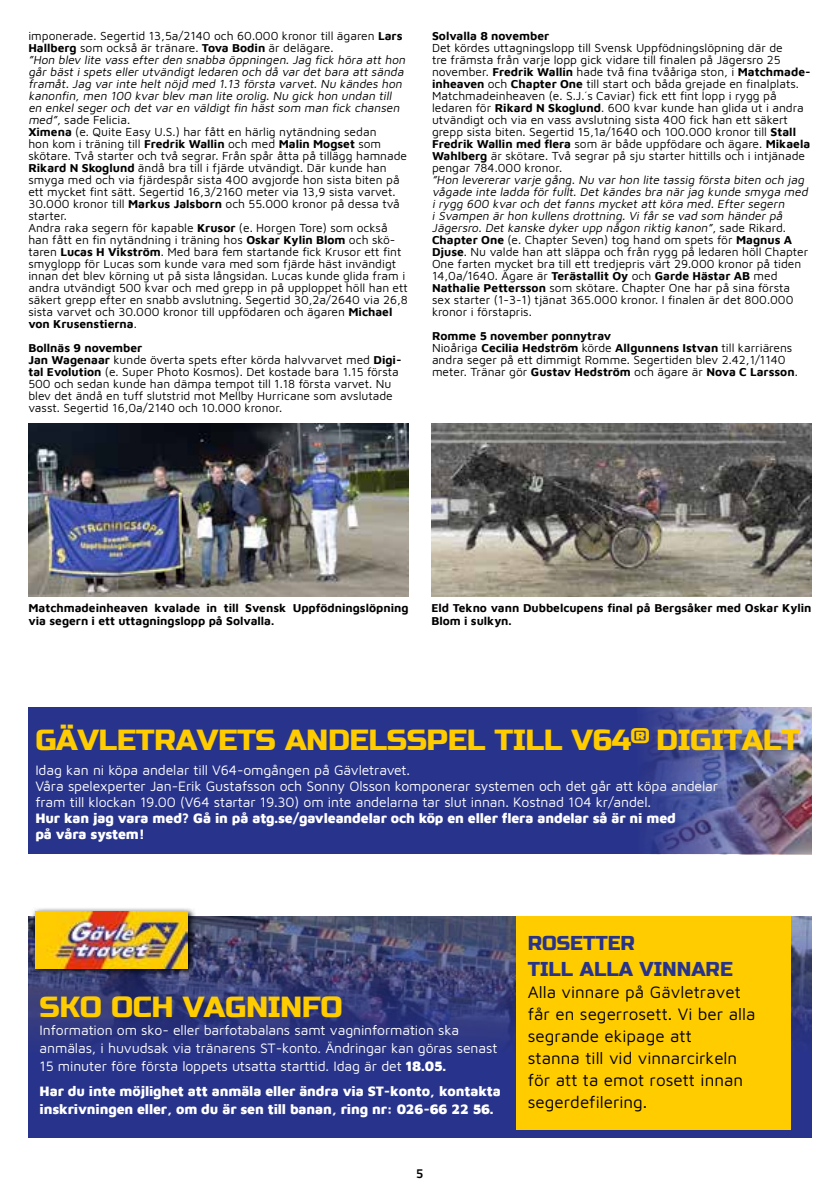
<style>
.page{position:relative;width:840px;height:1191px;background:#fff}
.page>*{position:absolute;margin:0;border:0;box-sizing:border-box;transform-origin:0 0}
.t1{font:29px "Russo One";letter-spacing:-.015em;color:#fc0;scale:1.05 1}
.t2{font:20px/26px "Russo One";color:#28348b}
.t3{font:17px/22px "Maven Pro";color:#000}
.t4{font:14px/18px "Maven Pro";letter-spacing:-.01em;color:#fff}
.t5{font:900 14px/18px "Maven Pro";letter-spacing:-.01em;color:#fff}
.t6{font:12px/12px "Maven Pro";color:#000}
.t7{font:700 12px/13px "Maven Pro";color:#000}
.t8{font:700 12px "ATG Text";color:#000}
.s1{font-weight:700}
.s2{font-style:italic}
.s3{font-weight:900}
</style>
<div class="page">
<img style="left:431px;top:423px;width:380px;height:173px">
<img style="left:28px;top:423px;width:380px;height:173px">
<img style="left:28px;top:916px;width:783px;height:221px">
<svg style="left:31px;top:908px;width:165px;height:68px"></svg>
<img style="left:35px;top:911px;width:153px;height:57px">
<div style="left:516px;top:916px;width:274px;height:213px;background:#fc0"></div>
<div style="left:28px;top:708px;width:609px;height:146px;background:#28348b"></div>
<img style="left:637px;top:708px;width:174px;height:146px">
<p class="t6" style="left:28px;top:29px;width:381px">imponerade. Segertid 13,5a/2140 och 60.000 kronor till ägaren <span class="s1">Lars Hallberg</span> som också är tränare. <span class="s1">Tova Bodin</span> är delägare.<br><span class="s2">”Hon blev lite vass efter den snabba öppningen. Jag fick höra att hon går bäst i spets eller utvändigt ledaren och då var det bara att sända framåt. Jag var inte helt nöjd med 1.13 första varvet. Nu kändes hon kanonfin, men 100 kvar blev man lite orolig. Nu gick hon undan till en enkel seger och det var en väldigt fin häst som man fick chansen med”</span>, sade Felicia.<br><span class="s1">Ximena</span> (e. Quite Easy U.S.) har fått en härlig nytändning sedan<br>hon kom i träning till <span class="s1">Fredrik Wallin</span> och med <span class="s1">Malin Mogset</span> som skötare. Två starter och två segrar. Från spår åtta på tillägg hamnade <span class="s1">Rikard N Skoglund</span> ändå bra till i fjärde utvändigt. Där kunde han smyga med och via fjärdespår sista 400 avgjorde hon sista biten på ett mycket fint sätt. Segertid 16,3/2160 meter via 13,9 sista varvet.<br>30.000 kronor till <span class="s1">Markus Jalsborn</span> och 55.000 kronor på dessa två starter.<br>Andra raka segern för kapable <span class="s1">Krusor</span> (e. Horgen Tore) som också han fått en fin nytändning i träning hos <span class="s1">Oskar Kylin Blom</span> och skö&shy;taren <span class="s1">Lucas H Vikström</span>. Med bara fem startande fick Krusor ett fint smyglopp för Lucas som kunde vara med som fjärde häst invändigt innan det blev körning ut på sista långsidan. Lucas kunde glida fram i andra utvändigt 500 kvar och med grepp in på upploppet höll han ett säkert grepp efter en snabb avslutning. Segertid 30,2a/2640 via 26,8 sista varvet och 30.000 kronor till uppfödaren och ägaren <span class="s1">Michael von Krusenstierna</span>.</p>
<p class="t6" style="left:28px;top:341px;width:374px"><span class="s1">Bollnäs 9 november<br>Jan Wagenaar</span> kunde överta spets efter körda halvvarvet med <span class="s1">Digi&shy;tal Evolution</span> (e. Super Photo Kosmos). Det kostade bara 1.15 första 500 och sedan kunde han dämpa tempot till 1.18 första varvet. Nu blev det ändå en tuff slutstrid mot Mellby Hurricane som avslutade vasst. Segertid 16,0a/2140 och 10.000 kronor.</p>
<p class="t7" style="left:432px;top:28px;width:119px">Solvalla 8 november</p>
<p class="t6" style="left:432px;top:41px;width:380px">Det kördes uttagningslopp till Svensk Uppfödningslöpning där de<br>tre främsta från varje lopp gick vidare till finalen på Jägersro 25 november. <span class="s1">Fredrik Wallin</span> hade två fina tvååriga ston, i <span class="s1">Matchmade&shy;inheaven</span> och <span class="s1">Chapter One</span> till start och båda grejade en finalplats.<br>Matchmadeinheaven (e. S.J.´s Caviar) fick ett fint lopp i rygg på ledaren för <span class="s1">Rikard N Skoglund</span>. 600 kvar kunde han glida ut i andra utvändigt och via en vass avslutning sista 400 fick han ett säkert grepp sista biten. Segertid 15,1a/1640 och 100.000 kronor till <span class="s1">Stall Fredrik Wallin med flera</span> som är både uppfödare och ägare. <span class="s1">Mikaela Wahlberg</span> är skötare. Två segrar på sju starter hittills och i intjänade pengar 784.000 kronor.</p>
<p class="t6" style="left:432px;top:173px;width:379px"><span class="s2">”Hon levererar varje gång. Nu var hon lite tassig första biten och jag vågade inte ladda för fullt. Det kändes bra när jag kunde smyga med i rygg 600 kvar och det fanns mycket att köra med. Efter segern<br>i Svampen är hon kullens drottning. Vi får se vad som händer på Jägersro. Det kanske dyker upp någon riktig kanon”</span>, s a d e R i k a rd .<br><span class="s1">Chapter One</span> (e. Chapter Seven) tog hand om spets för <span class="s1">Magnus A Djuse</span>. Nu valde han att släppa och från rygg på ledaren höll Chapter One farten mycket bra till ett tredjepris värt 29.000 kronor på tiden 14,0a/1640. Ägare är <span class="s1">Terästallit Oy</span> och <span class="s1">Garde Hästar AB</span> med <span class="s1">Nathalie Pettersson</span> som skötare. Chapter One har på sina första sex starter (1-3-1) tjänat 365.000 kronor. I finalen är det 800.000 kronor i förstapris.</p>
<p class="t6" style="left:432px;top:329px;width:367px"><span class="s1">Romme 5 november ponnytrav<br></span>Nioåriga <span class="s1">Cecilia Hedström</span> körde <span class="s1">Allgunnens Istvan</span> till karriärens andra seger på ett dimmigt Romme. Segertiden blev 2.42,1/1140 meter. Tränar gör <span class="s1">Gustav Hedström</span> och ägare är <span class="s1">Nova C Larsson</span>.</p>
<p class="t7" style="left:28px;top:600px;width:381px">Matchmadeinheaven kvalade in till Svensk Uppfödningslöpning via segern i ett uttagningslopp på Solvalla.</p>
<p class="t7" style="left:431px;top:600px;width:381px">Eld Tekno vann Dubbelcupens final på Bergsåker med Oskar Kylin<br>Blom i sulkyn.</p>
<h1 class="t1" style="left:35px;top:722px;width:729px">GÄVLETRAVETS ANDELSSPEL TILL V64<sup>®</sup> DIGITALT</h1>
<p class="t4" style="left:35px;top:761px;width:683px;line-height:16px">Idag kan ni köpa andelar till V64-omgången på Gävletravet.<br>Våra spelexperter Jan-Erik Gustafsson och Sonny Olsson komponerar systemen och det går att köpa andelar fram till klockan 19.00 (V64 startar 19.30) om inte andelarna tar slut innan. Kostnad 104 kr/andel.</p>
<p class="t5" style="left:35px;top:809px;width:641px;line-height:16px">Hur kan jag vara med? Gå in på atg.se/gavleandelar och köp en eller flera andelar så är ni med på våra system!</p>
<h1 class="t1" style="left:40px;top:989px;width:290px">SKO OCH VAGNINFO</h1>
<p class="t4" style="left:40px;top:1020px;width:459px">Information om sko- eller barfotabalans samt vagninformation ska anmälas, i huvudsak via tränarens ST-konto. Ändringar kan göras senast<br>15 minuter före första loppets utsatta starttid. Idag är det <span class="s3">18.05.</span></p>
<p class="t5" style="left:40px;top:1081px;width:462px">Har du inte möjlighet att anmäla eller ändra via ST-konto, kontakta inskrivningen eller, om du är sen till banan, ring nr: 026-66 22 56.</p>
<p class="t8" style="left:416px;top:1166px;width:8px">5</p>
<h2 class="t2" style="left:527px;top:930px;width:206px">ROSETTER<br>TILL ALLA VINNARE</h2>
<h3 class="t3" style="left:527px;top:979px;width:229px">Alla vinnare på Gävletravet får en segerrosett. Vi ber alla segrande ekipage att<br>stanna till vid vinnarcirkeln för att ta emot rosett innan segerdefilering.</h3>
</div>
